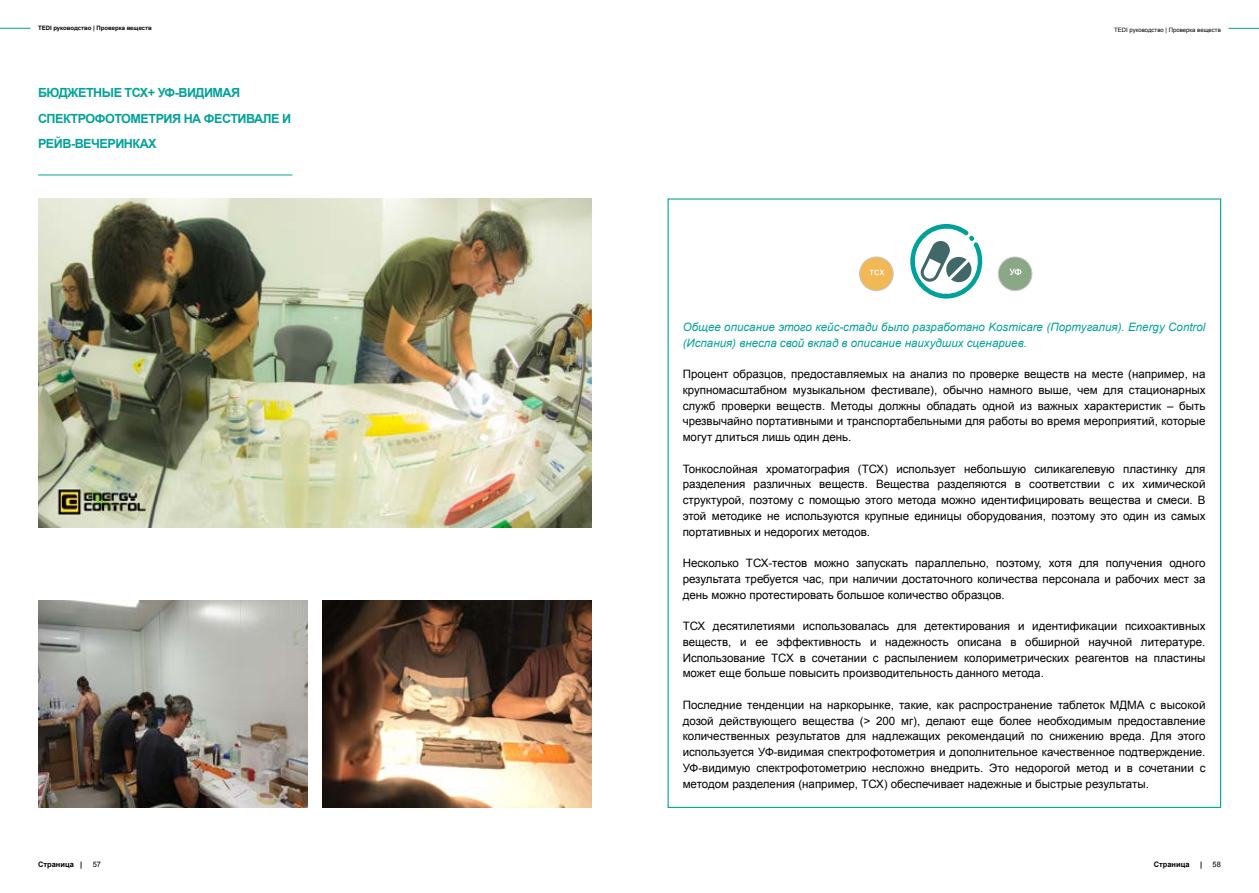
<style>
.page{position:relative;width:1259px;height:893px;background:#fff}
.page>*{position:absolute;margin:0;border:0;box-sizing:border-box;transform-origin:0 0}
.t1{font:700 12.6px/25.3px "Arial";letter-spacing:-.04em;color:#04a29a}
.t2{font:11.55px/15.8px "Arial";color:#000;text-align:justify}
.t3{font:italic 11.55px/15.8px "Arial";color:#04a29a}
.t4{font:700 7.5px "Arial";color:#000}
.t5{font:7.5px "Arial";color:#000}
.t6{font:700 6px "Arial";color:#000}
.t7{font:6px "Arial";color:#000}
</style>
<div class="page">
<svg style="left:910px;top:224px;width:73px;height:75px"></svg>
<hr style="left:38px;top:175px;width:254px;height:1px;background:#04a29a">
<div style="left:859px;top:257px;width:34px;height:34px;background:#f2b856;border-radius:50%"></div>
<div style="left:859px;top:256px;width:34px;height:35px;border:1px solid #c6c6c6;border-radius:50%"></div>
<svg style="left:869px;top:270px;width:15px;height:5px"></svg>
<div style="left:998px;top:257px;width:34px;height:34px;background:#8aa885;border-radius:50%"></div>
<div style="left:997px;top:256px;width:35px;height:35px;border:1px solid #c6c6c6;border-radius:50%"></div>
<svg style="left:1009px;top:269px;width:12px;height:6px"></svg>
<img style="left:38px;top:198px;width:553px;height:330px">
<img style="left:322px;top:600px;width:269px;height:208px">
<img style="left:38px;top:600px;width:269px;height:208px">
<hr style="left:0;top:28px;width:31px;height:1px;background:#04a29a">
<hr style="left:1228px;top:28px;width:31px;height:1px;background:#04a29a">
<p class="t6" style="left:38px;top:24px;width:115px">TEDI руководство | Проверка веществ</p>
<p class="t7" style="left:1114px;top:26px;width:108px">TEDI руководство | Проверка веществ</p>
<p class="t1" style="left:38px;top:81px;width:254px">БЮДЖЕТНЫЕ ТСХ+ УФ-ВИДИМАЯ<br>СПЕКТРОФОТОМЕТРИЯ НА ФЕСТИВАЛЕ И<br>РЕЙВ-ВЕЧЕРИНКАХ</p>
<p class="t3" style="left:682px;top:319px;width:524px">Общее описание этого кейс-стади было разработано Kosmicare (Португалия). Energy Control (Испания) внесла свой вклад в описание наихудших сценариев.</p>
<p class="t2" style="left:682px;top:366px;width:524px">Процент образцов, предоставляемых на анализ по проверке веществ на месте (например, на крупномасштабном музыкальном фестивале), обычно намного выше, чем для стационарных служб проверки веществ. Методы должны обладать одной из важных характеристик – быть чрезвычайно портативными и транспортабельными для работы во время мероприятий, которые могут длиться лишь один день.</p>
<p class="t2" style="left:682px;top:461px;width:524px">Тонкослойная хроматография (ТСХ) использует небольшую силикагелевую пластинку для разделения различных веществ. Вещества разделяются в соответствии с их химической структурой, поэтому с помощью этого метода можно идентифицировать вещества и смеси. В этой методике не используются крупные единицы оборудования, поэтому это один из самых портативных и недорогих методов.</p>
<p class="t2" style="left:682px;top:555px;width:524px">Несколько ТСХ-тестов можно запускать параллельно, поэтому, хотя для получения одного результата требуется час, при наличии достаточного количества персонала и рабочих мест за день можно протестировать большое количество образцов.</p>
<p class="t2" style="left:682px;top:618px;width:524px">ТСХ десятилетиями использовалась для детектирования и идентификации психоактивных веществ, и ее эффективность и надежность описана в обширной научной литературе.<br>Использование ТСХ в сочетании с распылением колориметрических реагентов на пластины может еще больше повысить производительность данного метода.</p>
<p class="t2" style="left:682px;top:697px;width:524px">Последние тенденции на наркорынке, такие, как распространение таблеток МДМА с высокой дозой действующего вещества (&gt; 200 мг), делают еще более необходимым предоставление количественных результатов для надлежащих рекомендаций по снижению вреда. Для этого используется УФ-видимая спектрофотометрия и дополнительное качественное подтверждение.<br>УФ-видимую спектрофотометрию несложно внедрить. Это недорогой метод и в сочетании с методом разделения (например, ТСХ) обеспечивает надежные и быстрые результаты.</p>
<p class="t4" style="left:38px;top:859px;width:46px">Страница |</p>
<p class="t5" style="left:93px;top:859px;width:10px">57</p>
<p class="t4" style="left:1153px;top:859px;width:37px">Страница</p>
<p class="t4" style="left:1200px;top:859px;width:4px">|</p>
<p class="t5" style="left:1212px;top:859px;width:10px">58</p>
</div>
